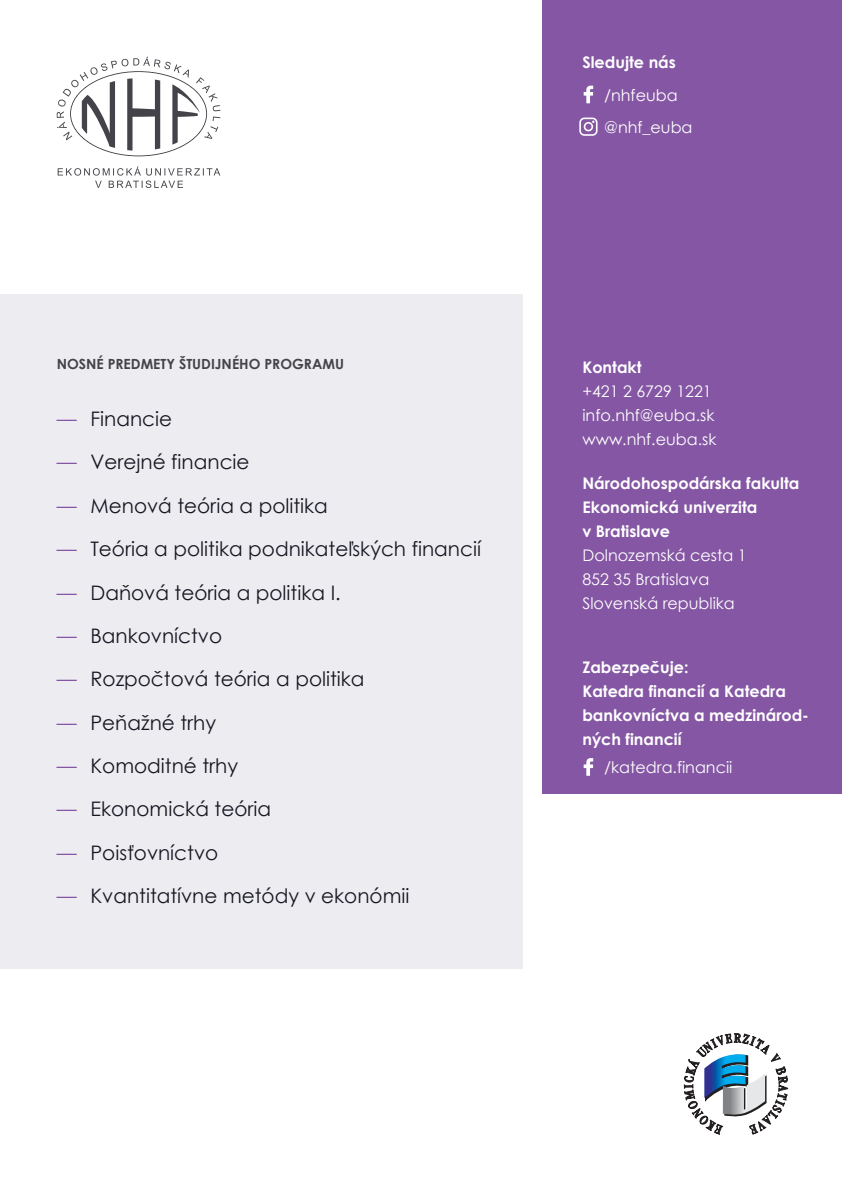
<style>
.page{position:relative;width:842px;height:1191px;background:#fff}
.page>*{position:absolute;margin:0;border:0;box-sizing:border-box;transform-origin:0 0}
.t1{font:20px "Century Gothic";color:#171723}
.t2{font:700 16px/24px "Century Gothic";color:#fff}
.t3{font:16px/24px "Century Gothic";color:#fff}
.t4{font:700 14px "Century Gothic";color:#434349}
.s1{color:#8456a3}
</style>
<div class="page">
<div style="left:542px;top:0;width:300px;height:794px;background:#8456a3"></div>
<svg style="left:584px;top:86px;width:9px;height:17px"></svg>
<svg style="left:584px;top:758px;width:9px;height:17px"></svg>
<svg style="left:579px;top:118px;width:18px;height:18px"></svg>
<div style="left:0;top:294px;width:522px;height:675px;background:#ededf1"></div>
<svg style="left:57px;top:57px;width:163px;height:131px"></svg>
<svg style="left:684px;top:1033px;width:104px;height:101px"></svg>
<p class="t4" style="left:57px;top:353px;width:289px">NOSNÉ PREDMETY ŠTUDIJNÉHO PROGRAMU</p>
<p class="t1" style="left:57px;top:405px;width:117px"><span class="s1">—</span> Financie</p>
<p class="t1" style="left:57px;top:448px;width:194px"><span class="s1">—</span> Verejné financie</p>
<p class="t1" style="left:57px;top:491px;width:273px"><span class="s1">—</span> Menová teória a politika</p>
<p class="t1" style="left:57px;top:535px;width:426px"><span class="s1">—</span> Teória a politika podnikateľských financií</p>
<p class="t1" style="left:57px;top:578px;width:285px"><span class="s1">—</span> Daňová teória a politika I.</p>
<p class="t1" style="left:57px;top:621px;width:167px"><span class="s1">—</span> Bankovníctvo</p>
<p class="t1" style="left:57px;top:665px;width:309px"><span class="s1">—</span> Rozpočtová teória a politika</p>
<p class="t1" style="left:57px;top:708px;width:161px"><span class="s1">—</span> Peňažné trhy</p>
<p class="t1" style="left:57px;top:751px;width:183px"><span class="s1">—</span> Komoditné trhy</p>
<p class="t1" style="left:57px;top:795px;width:216px"><span class="s1">—</span> Ekonomická teória</p>
<p class="t1" style="left:57px;top:838px;width:163px"><span class="s1">—</span> Poisťovníctvo</p>
<p class="t1" style="left:57px;top:881px;width:354px"><span class="s1">—</span> Kvantitatívne metódy v ekonómii</p>
<p class="t2" style="left:582px;top:50px;width:95px">Sledujte nás</p>
<p class="t3" style="left:604px;top:83px;width:75px">/nhfeuba</p>
<p class="t3" style="left:604px;top:115px;width:90px">@nhf_euba</p>
<p class="t2" style="left:582px;top:355px;width:61px">Kontakt</p>
<p class="t3" style="left:582px;top:379px;width:135px">+421 2 6729 1221 info.nhf@euba.sk www.nhf.euba.sk</p>
<p class="t2" style="left:582px;top:470px;width:218px">Národohospodárska fakulta<br>Ekonomická univerzita<br>v Bratislave</p>
<p class="t3" style="left:582px;top:543px;width:166px">Dolnozemská cesta 1<br>852 35 Bratislava<br>Slovenská republika</p>
<p class="t2" style="left:582px;top:654px;width:228px">Zabezpečuje:<br>Katedra financií a Katedra bankovníctva a medzinárod&shy;ných financií</p>
<p class="t3" style="left:604px;top:755px;width:130px">/katedra.financii</p>
</div>
